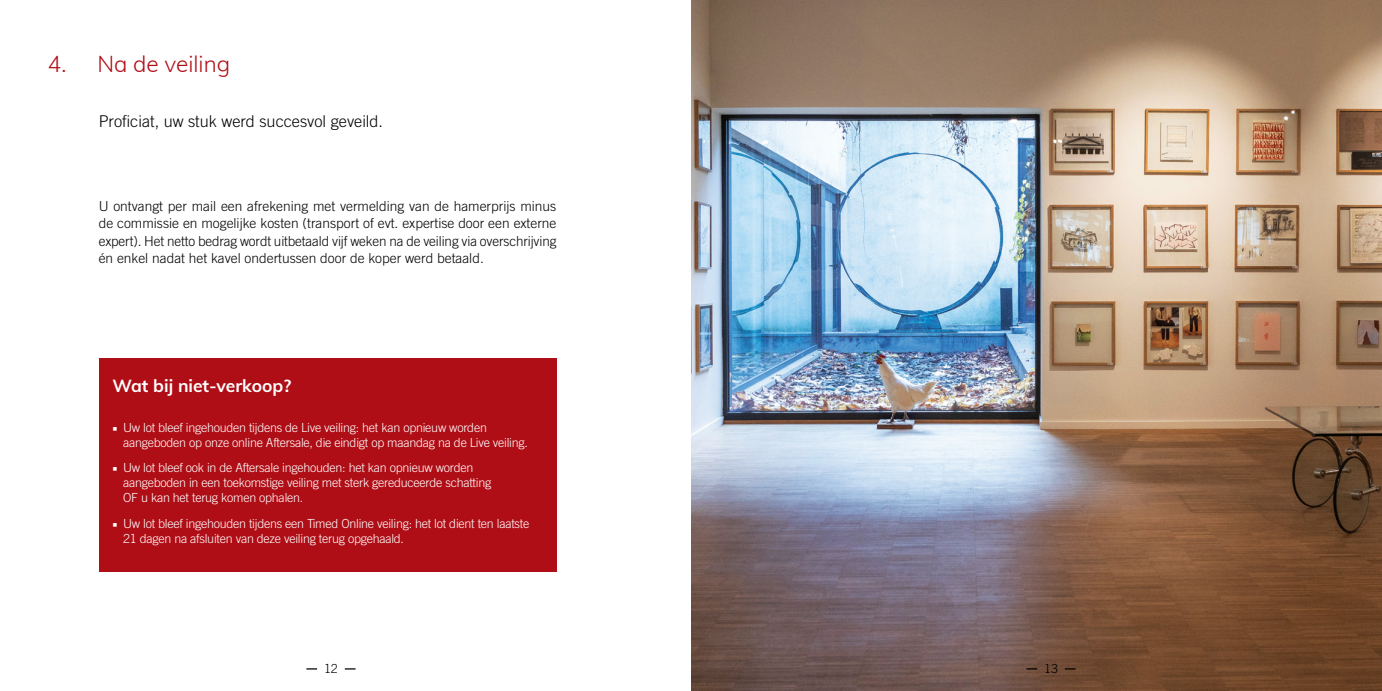
<style>
.page{position:relative;width:1382px;height:691px;background:#fff}
.page>*{position:absolute;margin:0;border:0;box-sizing:border-box;transform-origin:0 0}
.Texto_TDC_-__Alinear{font:300 22.5px "Muli";color:#b00e16}
.Body_Text_-_Justifie{font:700 17.5px "Muli";color:#fff}
.Body_Text{font:300 16.25px "Trade Gothic LT Std";color:#000}
.Body_Text-2{font:300 13.75px/17.5px "Trade Gothic LT Std";color:#000;text-align:justify}
.Body_Text_-_Justifie-2{font:300 12.5px/15px "Trade Gothic LT Std";letter-spacing:-.02em;color:#fff}
.Page_Numbers{font:300 12.5px "Trade Gothic LT Std";color:#000}
.s1{font-family:"Minion Pro";font-weight:400}
</style>
<div class="page">
<img style="left:691px;top:0;width:691px;height:691px">
<div style="left:99px;top:358px;width:457px;height:213px;background:#b00e16"></div>
<svg style="left:306px;top:668px;width:11px;height:2px"></svg>
<svg style="left:345px;top:668px;width:11px;height:2px"></svg>
<svg style="left:1026px;top:668px;width:11px;height:2px"></svg>
<svg style="left:1065px;top:668px;width:11px;height:2px"></svg>
<p class="Texto_TDC_-__Alinear" style="left:48px;top:48px;width:184px">4. Na de veiling</p>
<p class="Body_Text" style="left:99px;top:111px;width:286px">Proficiat, uw stuk werd succesvol geveild.</p>
<p class="Body_Text-2" style="left:99px;top:197px;width:459px">U ontvangt per mail een afrekening met vermelding van de hamerprijs minus de commissie en mogelijke kosten (transport of evt. expertise door een externe expert). Het netto bedrag wordt uitbetaald vijf weken na de veiling via overschrijving én enkel nadat het kavel ondertussen door de koper werd betaald.</p>
<p class="Body_Text_-_Justifie" style="left:112px;top:373px;width:180px">Wat bij niet-verkoop?</p>
<p class="Body_Text_-_Justifie-2" style="left:123px;top:420px;width:406px;text-indent:-11px"><span class="s1">■</span> Uw lot bleef ingehouden tijdens de Live veiling: het kan opnieuw worden aangeboden op onze online Aftersale, die eindigt op maandag na de Live veiling.</p>
<p class="Body_Text_-_Justifie-2" style="left:123px;top:460px;width:370px;text-indent:-11px"><span class="s1">■</span> Uw lot bleef ook in de Aftersale ingehouden: het kan opnieuw worden aangeboden in een toekomstige veiling met sterk gereduceerde schatting<br>OF u kan het terug komen ophalen.</p>
<p class="Body_Text_-_Justifie-2" style="left:123px;top:516px;width:408px;text-indent:-11px"><span class="s1">■</span> Uw lot bleef ingehouden tijdens een Timed Online veiling: het lot dient ten laatste<br>21 dagen na afsluiten van deze veiling terug opgehaald.</p>
<p class="Page_Numbers" style="left:324px;top:661px;width:15px">12</p>
<p class="Page_Numbers" style="left:1044px;top:661px;width:15px">13</p>
</div>
